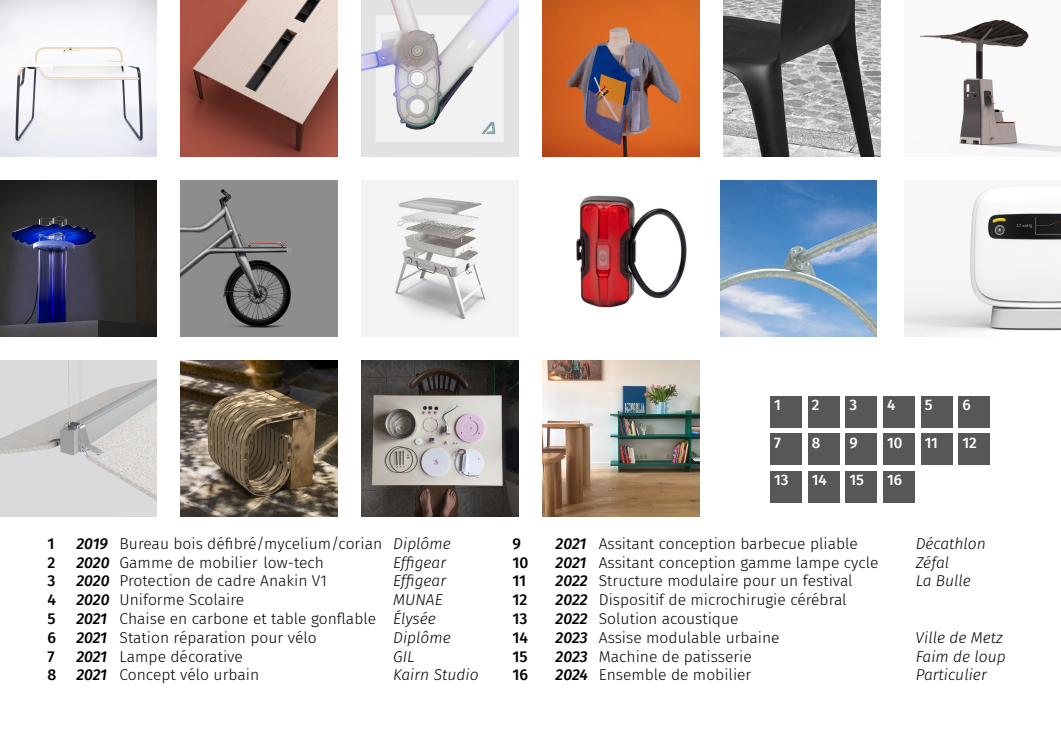
<style>
.page{position:relative;width:1061px;height:751px;background:#fff}
.page>*{position:absolute;margin:0;border:0;box-sizing:border-box;transform-origin:0 0}
.t1{font:300 15.64px "Fira Sans";color:#000}
.t2{font:italic 300 15.64px "Fira Sans";color:#000}
.t3{font:500 15.64px "Fira Sans";color:#000}
.t4{font:500 15.12px "Fira Sans";color:#fff}
.s1{font-weight:500;font-style:italic}
.s2{font-style:italic}
</style>
<div class="page">
<img style="left:181px;top:360px;width:156px;height:156px">
<img style="left:543px;top:360px;width:156px;height:156px">
<img style="left:724px;top:0;width:156px;height:156px">
<img style="left:576px;top:195px;width:111px;height:113px">
<img style="left:0;top:0;width:156px;height:156px">
<img style="left:181px;top:0;width:156px;height:156px">
<img style="left:0;top:180px;width:156px;height:156px">
<img style="left:362px;top:360px;width:156px;height:156px">
<img style="left:362px;top:0;width:156px;height:156px">
<img style="left:543px;top:0;width:156px;height:156px">
<img style="left:920px;top:20px;width:141px;height:133px">
<img style="left:181px;top:180px;width:156px;height:156px">
<img style="left:721px;top:180px;width:156px;height:156px">
<img style="left:905px;top:185px;width:156px;height:151px">
<img style="left:0;top:360px;width:156px;height:156px">
<img style="left:362px;top:180px;width:156px;height:156px">
<div style="left:770px;top:396px;width:31px;height:31px;background:#575756"></div>
<div style="left:770px;top:433px;width:31px;height:31px;background:#575756"></div>
<div style="left:770px;top:470px;width:31px;height:32px;background:#575756"></div>
<div style="left:808px;top:396px;width:31px;height:31px;background:#575756"></div>
<div style="left:808px;top:433px;width:31px;height:31px;background:#575756"></div>
<div style="left:808px;top:470px;width:31px;height:32px;background:#575756"></div>
<div style="left:845px;top:396px;width:32px;height:31px;background:#575756"></div>
<div style="left:845px;top:433px;width:32px;height:31px;background:#575756"></div>
<div style="left:845px;top:470px;width:32px;height:32px;background:#575756"></div>
<div style="left:883px;top:396px;width:31px;height:31px;background:#575756"></div>
<div style="left:883px;top:433px;width:31px;height:31px;background:#575756"></div>
<div style="left:883px;top:470px;width:31px;height:32px;background:#575756"></div>
<div style="left:921px;top:396px;width:31px;height:31px;background:#575756"></div>
<div style="left:921px;top:433px;width:31px;height:31px;background:#575756"></div>
<div style="left:958px;top:396px;width:32px;height:31px;background:#575756"></div>
<div style="left:958px;top:433px;width:32px;height:31px;background:#575756"></div>
<p class="t3" style="left:48px;top:530px;width:9px">1</p>
<p class="t1" style="left:76px;top:532px;width:376px"><span class="s1">2019</span> Bureau bois défibré/mycelium/corian <span class="s2">Diplôme</span></p>
<p class="t3" style="left:48px;top:549px;width:9px">2</p>
<p class="t1" style="left:76px;top:550px;width:249px"><span class="s1">2020</span> Gamme de mobilier low-tech</p>
<p class="t2" style="left:393px;top:551px;width:54px">Effigear</p>
<p class="t3" style="left:48px;top:568px;width:9px">3</p>
<p class="t1" style="left:76px;top:569px;width:252px"><span class="s1">2020</span> Protection de cadre Anakin V1</p>
<p class="t2" style="left:393px;top:569px;width:54px">Effigear</p>
<p class="t3" style="left:48px;top:586px;width:10px">4</p>
<p class="t1" style="left:76px;top:588px;width:169px"><span class="s1">2020</span> Uniforme Scolaire</p>
<p class="t2" style="left:393px;top:588px;width:51px">MUNAE</p>
<p class="t3" style="left:48px;top:605px;width:10px">5</p>
<p class="t1" style="left:76px;top:607px;width:361px"><span class="s1">2021</span> Chaise en carbone et table gonflable <span class="s2">Élysée</span></p>
<p class="t3" style="left:48px;top:624px;width:10px">6</p>
<p class="t1" style="left:76px;top:626px;width:242px"><span class="s1">2021</span> Station réparation pour vélo</p>
<p class="t2" style="left:393px;top:626px;width:59px">Diplôme</p>
<p class="t3" style="left:48px;top:643px;width:9px">7</p>
<p class="t1" style="left:76px;top:644px;width:168px"><span class="s1">2021</span> Lampe décorative</p>
<p class="t2" style="left:393px;top:644px;width:23px">GIL</p>
<p class="t3" style="left:48px;top:662px;width:10px">8</p>
<p class="t1" style="left:76px;top:663px;width:184px"><span class="s1">2021</span> Concept vélo urbain</p>
<p class="t2" style="left:393px;top:663px;width:87px">Kairn Studio</p>
<p class="t4" style="left:774px;top:392px;width:8px">1</p>
<p class="t4" style="left:774px;top:430px;width:8px">7</p>
<p class="t4" style="left:774px;top:467px;width:16px">13</p>
<p class="t4" style="left:812px;top:392px;width:9px">2</p>
<p class="t4" style="left:812px;top:430px;width:10px">8</p>
<p class="t4" style="left:812px;top:467px;width:17px">14</p>
<p class="t4" style="left:849px;top:392px;width:9px">3</p>
<p class="t4" style="left:849px;top:430px;width:10px">9</p>
<p class="t4" style="left:849px;top:467px;width:16px">15</p>
<p class="t4" style="left:887px;top:392px;width:10px">4</p>
<p class="t4" style="left:887px;top:430px;width:17px">10</p>
<p class="t4" style="left:887px;top:467px;width:17px">16</p>
<p class="t4" style="left:925px;top:392px;width:9px">5</p>
<p class="t4" style="left:925px;top:430px;width:15px">11</p>
<p class="t4" style="left:962px;top:392px;width:10px">6</p>
<p class="t4" style="left:962px;top:430px;width:16px">12</p>
<p class="t3" style="left:512px;top:530px;width:10px">9</p>
<p class="t1" style="left:555px;top:532px;width:304px"><span class="s1">2021</span> Assitant conception barbecue pliable</p>
<p class="t2" style="left:915px;top:532px;width:72px">Décathlon</p>
<p class="t3" style="left:512px;top:549px;width:18px">10</p>
<p class="t1" style="left:555px;top:550px;width:324px"><span class="s1">2021</span> Assitant conception gamme lampe cycle</p>
<p class="t2" style="left:915px;top:551px;width:35px">Zéfal</p>
<p class="t3" style="left:512px;top:568px;width:15px">11</p>
<p class="t1" style="left:555px;top:569px;width:299px"><span class="s1">2022</span> Structure modulaire pour un festival</p>
<p class="t2" style="left:915px;top:569px;width:57px">La Bulle</p>
<p class="t3" style="left:512px;top:586px;width:16px">12</p>
<p class="t1" style="left:555px;top:588px;width:293px"><span class="s1">2022</span> Dispositif de microchirugie cérébral</p>
<p class="t3" style="left:512px;top:605px;width:17px">13</p>
<p class="t1" style="left:555px;top:607px;width:184px"><span class="s1">2022</span> Solution acoustique</p>
<p class="t3" style="left:512px;top:624px;width:17px">14</p>
<p class="t1" style="left:556px;top:626px;width:226px"><span class="s1">2023</span> Assise modulable urbaine</p>
<p class="t2" style="left:915px;top:626px;width:89px">Ville de Metz</p>
<p class="t3" style="left:512px;top:643px;width:17px">15</p>
<p class="t1" style="left:556px;top:644px;width:198px"><span class="s1">2023</span> Machine de patisserie</p>
<p class="t2" style="left:915px;top:644px;width:92px">Faim de loup</p>
<p class="t3" style="left:512px;top:662px;width:17px">16</p>
<p class="t1" style="left:556px;top:663px;width:197px"><span class="s1">2024</span> Ensemble de mobilier</p>
<p class="t2" style="left:915px;top:663px;width:73px">Particulier</p>
</div>
